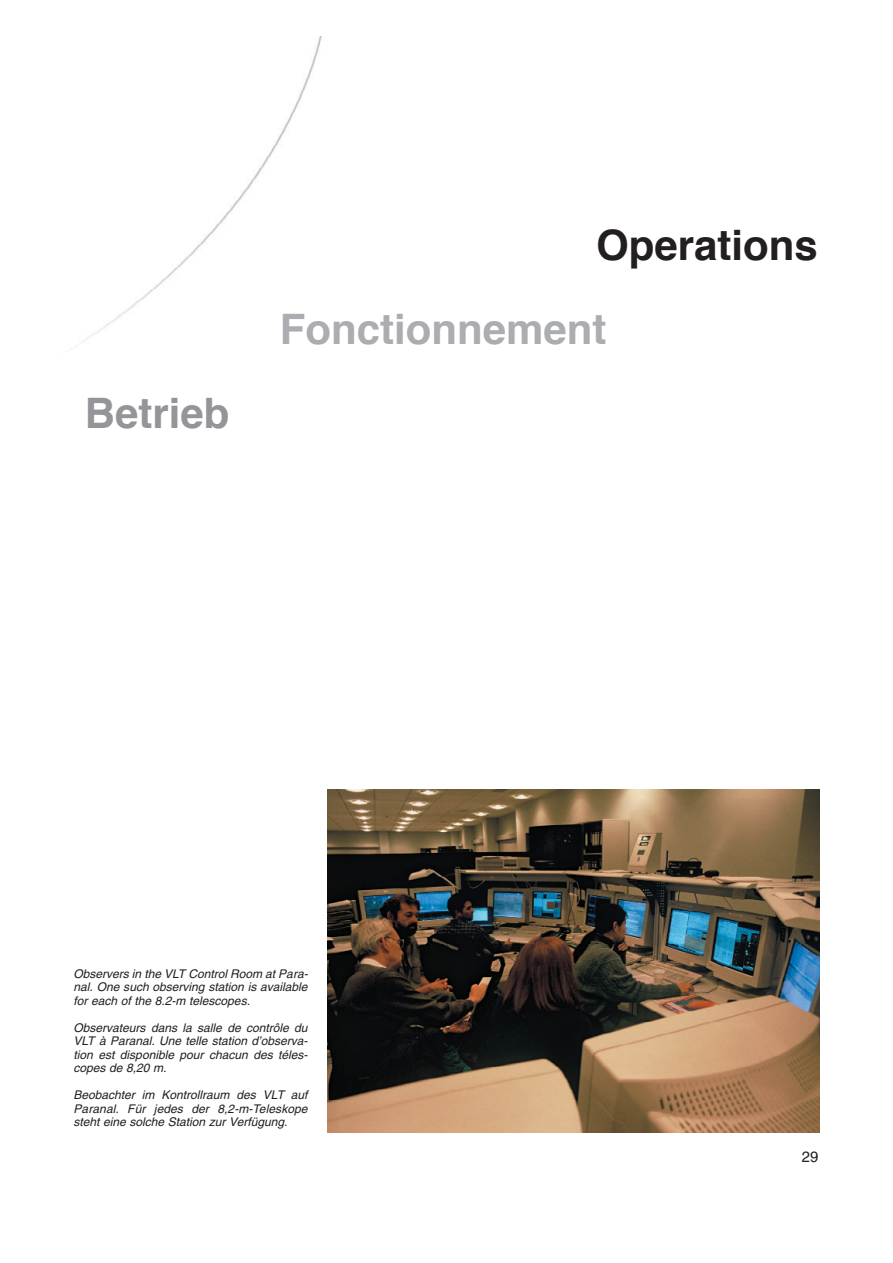
<style>
.page{position:relative;width:893px;height:1263px;background:#fff}
.page>*{position:absolute;margin:0;border:0;box-sizing:border-box;transform-origin:0 0}
.t1{font:700 42px "Helvetica";color:#abadb1}
.t2{font:700 42px "Helvetica";color:#231f20}
.t3{font:700 42px "Helvetica";color:#939598}
.t4{font:15px "Helvetica";color:#231f20}
.t5{font:italic 12px/13.5px "Helvetica";color:#231f20;text-align:justify}
</style>
<div class="page">
<img style="left:75px;top:36px;width:247px;height:311px">
<img style="left:327px;top:789px;width:492px;height:343px">
<h1 class="t2" style="left:596px;top:228px;width:223px">Operations</h1>
<h1 class="t3" style="left:85px;top:396px;width:146px">Betrieb</h1>
<h1 class="t1" style="left:280px;top:312px;width:328px">Fonctionnement</h1>
<p class="t5" style="left:73px;top:968px;width:236px">Observers in the VLT Control Room at Para&shy;nal. One such observing station is available for each of the 8.2-m telescopes.</p>
<p class="t5" style="left:73px;top:1022px;width:236px">Observateurs dans la salle de contrôle du VLT à Paranal. Une telle station d’observa&shy;tion est disponible pour chacun des téles&shy;copes de 8,20 m.</p>
<p class="t5" style="left:73px;top:1090px;width:236px">Beobachter im Kontrollraum des VLT auf Paranal. Für jedes der 8,2-m-Teleskope steht eine solche Station zur Verfügung.</p>
<p class="t4" style="left:801px;top:1152px;width:18px">29</p>
</div>
